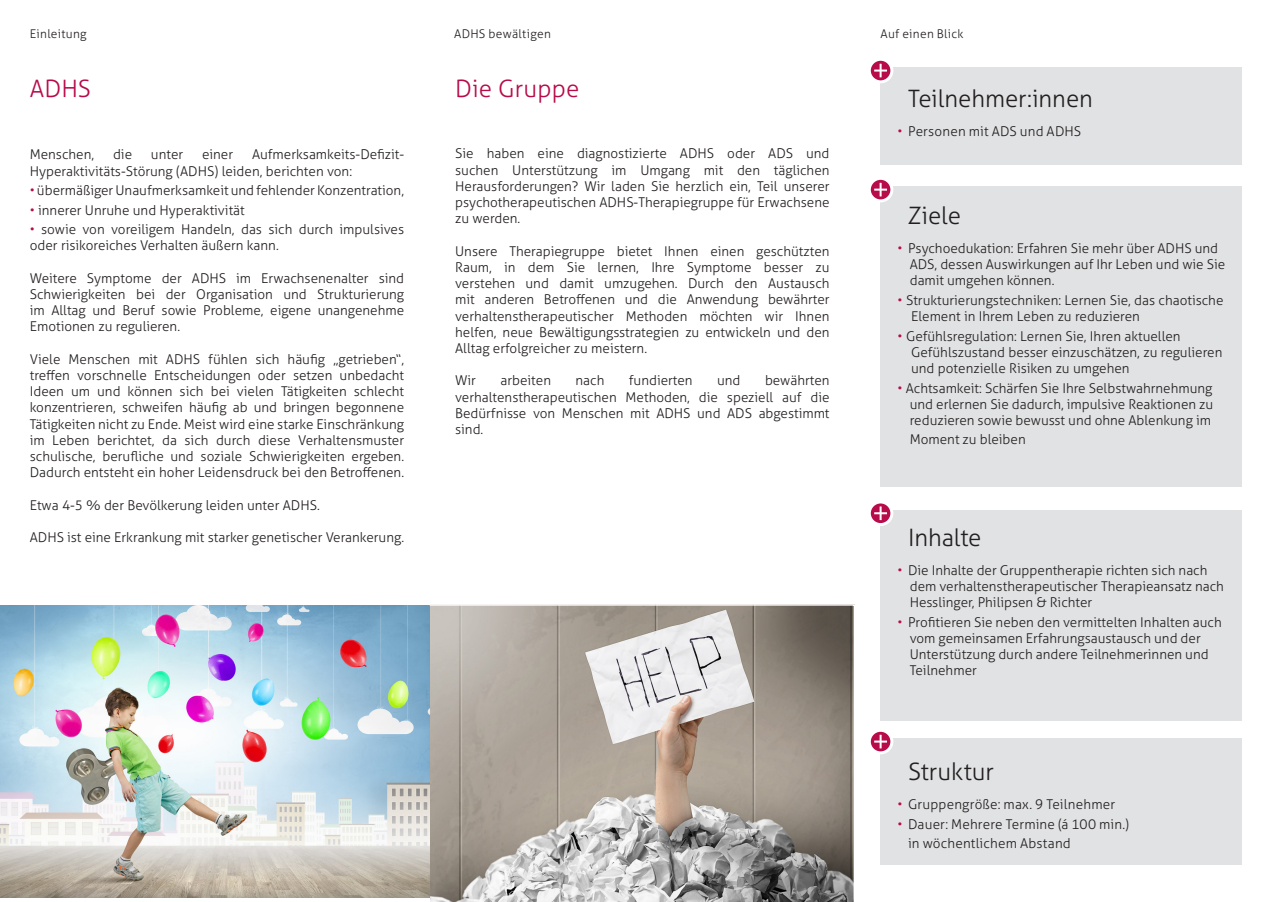
<style>
.page{position:relative;width:1272px;height:902px;background:#fff}
.page>*{position:absolute;margin:0;border:0;box-sizing:border-box;transform-origin:0 0}
.t1{font:300 24px "Aller";letter-spacing:-.005em;color:#231f20}
.t2{font:300 24px "Aller";letter-spacing:.005em;color:#b70b4a}
.t3{font:300 13.5px/16.2px "Aller";color:#231f20;text-align:justify}
.t4{font:300 12px "Aller";letter-spacing:.025em;color:#231f20}
.s1{color:#b70b4a}
</style>
<div class="page">
<img style="left:0;top:605px;width:429px;height:292px">
<svg style="left:429px;top:604px;width:426px;height:297px"></svg>
<div style="left:880px;top:68px;width:362px;height:97px;background:#e1e2e4"></div>
<div style="left:880px;top:186px;width:362px;height:301px;background:#e1e2e4"></div>
<div style="left:880px;top:510px;width:362px;height:211px;background:#e1e2e4"></div>
<div style="left:880px;top:738px;width:362px;height:127px;background:#e1e2e4"></div>
<svg style="left:869px;top:59px;width:22px;height:23px"></svg>
<div style="left:867px;top:58px;width:26px;height:25px;border:3px solid #fff;border-radius:50%"></div>
<svg style="left:874px;top:64px;width:13px;height:13px"></svg>
<svg style="left:869px;top:178px;width:22px;height:23px"></svg>
<div style="left:867px;top:177px;width:26px;height:25px;border:3px solid #fff;border-radius:50%"></div>
<svg style="left:874px;top:183px;width:13px;height:13px"></svg>
<svg style="left:869px;top:502px;width:22px;height:22px"></svg>
<div style="left:867px;top:500px;width:26px;height:26px;border:3px solid #fff;border-radius:50%"></div>
<svg style="left:874px;top:506px;width:13px;height:14px"></svg>
<svg style="left:869px;top:730px;width:22px;height:22px"></svg>
<div style="left:867px;top:728px;width:26px;height:26px;border:3px solid #fff;border-radius:50%"></div>
<svg style="left:874px;top:734px;width:13px;height:14px"></svg>
<p class="t4" style="left:30px;top:27px;width:58px">Einleitung</p>
<p class="t4" style="left:454px;top:27px;width:98px">ADHS bewältigen</p>
<p class="t4" style="left:880px;top:27px;width:84px">Auf einen Blick</p>
<p class="t2" style="left:30px;top:74px;width:63px">ADHS</p>
<p class="t2" style="left:455px;top:74px;width:126px">Die Gruppe</p>
<p class="t3" style="left:30px;top:146px;width:376px;text-indent:222px">Aufmerksamkeits-Defizit-<br>Hyperaktivitäts-Störung (ADHS) leiden, berichten von:</p>
<p class="t3" style="left:30px;top:182px;width:376px"><span class="s1">•</span> übermäßiger Unaufmerksamkeit und fehlender Konzentration,</p>
<p class="t3" style="left:30px;top:202px;width:216px"><span class="s1">•</span> innerer Unruhe und Hyperaktivität</p>
<p class="t3" style="left:30px;top:221px;width:376px"><span class="s1">•</span> sowie von voreiligem Handeln, das sich durch impulsives oder risikoreiches Verhalten äußern kann.</p>
<p class="t3" style="left:30px;top:270px;width:376px">Weitere Symptome der ADHS im Erwachsenenalter sind Schwierigkeiten bei der Organisation und Strukturierung im Alltag und Beruf sowie Probleme, eigene unangenehme Emotionen zu regulieren.</p>
<p class="t3" style="left:30px;top:351px;width:376px">Viele Menschen mit ADHS fühlen sich häufig „getrieben“, treffen vorschnelle Entscheidungen oder setzen unbedacht Ideen um und können sich bei vielen Tätigkeiten schlecht konzentrieren, schweifen häufig ab und bringen begonnene Tätigkeiten nicht zu Ende. Meist wird eine starke Einschränkung im Leben berichtet, da sich durch diese Verhaltensmuster schulische, berufliche und soziale Schwierigkeiten ergeben.<br>Dadurch entsteht ein hoher Leidensdruck bei den Betroffenen.</p>
<p class="t3" style="left:30px;top:497px;width:291px">Etwa 4-5 % der Bevölkerung leiden unter ADHS.</p>
<p class="t3" style="left:30px;top:529px;width:376px">ADHS ist eine Erkrankung mit starker genetischer Verankerung.</p>
<p class="t3" style="left:30px;top:146px;width:66px">Menschen,</p>
<p class="t3" style="left:113px;top:146px;width:21px">die</p>
<p class="t3" style="left:151px;top:146px;width:34px">unter</p>
<p class="t3" style="left:202px;top:146px;width:33px">einer</p>
<p class="t3" style="left:455px;top:145px;width:376px">Sie haben eine diagnostizierte ADHS oder ADS und suchen Unterstützung im Umgang mit den täglichen Herausforderungen? Wir laden Sie herzlich ein, Teil unserer psychotherapeutischen ADHS-Therapiegruppe für Erwachsene zu werden.</p>
<p class="t3" style="left:455px;top:243px;width:376px">Unsere Therapiegruppe bietet Ihnen einen geschützten Raum, in dem Sie lernen, Ihre Symptome besser zu verstehen und damit umzugehen. Durch den Austausch mit anderen Betroffenen und die Anwendung bewährter verhaltenstherapeutischer Methoden möchten wir Ihnen helfen, neue Bewältigungsstrategien zu entwickeln und den Alltag erfolgreicher zu meistern.</p>
<p class="t3" style="left:455px;top:372px;width:22px">Wir</p>
<p class="t3" style="left:500px;top:372px;width:52px">arbeiten</p>
<p class="t3" style="left:575px;top:372px;width:30px">nach</p>
<p class="t3" style="left:629px;top:372px;width:65px">fundierten</p>
<p class="t3" style="left:717px;top:372px;width:25px">und</p>
<p class="t3" style="left:455px;top:372px;width:376px;text-indent:310px">bewährten verhaltenstherapeutischen Methoden, die speziell auf die Bedürfnisse von Menschen mit ADHS und ADS abgestimmt sind.</p>
<p class="t1" style="left:908px;top:84px;width:186px">Teilnehmer:innen</p>
<p class="t3" style="left:897px;top:123px;width:185px"><span class="s1">•</span> Personen mit ADS und ADHS</p>
<p class="t1" style="left:908px;top:201px;width:54px">Ziele</p>
<p class="t3" style="left:897px;top:240px;width:322px"><span class="s1">•</span> Psychoedukation: Erfahren Sie mehr über ADHS und</p>
<p class="t3" style="left:909px;top:256px;width:317px">ADS, dessen Auswirkungen auf Ihr Leben und wie Sie</p>
<p class="t3" style="left:909px;top:272px;width:146px">damit umgehen können.</p>
<p class="t3" style="left:897px;top:292px;width:327px"><span class="s1">•</span> Strukturierungstechniken: Lernen Sie, das chaotische</p>
<p class="t3" style="left:911px;top:308px;width:230px">Element in Ihrem Leben zu reduzieren</p>
<p class="t3" style="left:897px;top:328px;width:284px"><span class="s1">•</span> Gefühlsregulation: Lernen Sie, Ihren aktuellen</p>
<p class="t3" style="left:911px;top:344px;width:313px">Gefühlszustand besser einzuschätzen, zu regulieren</p>
<p class="t3" style="left:911px;top:360px;width:220px">und potenzielle Risiken zu umgehen</p>
<p class="t3" style="left:897px;top:379px;width:316px"><span class="s1">•</span> Achtsamkeit: Schärfen Sie Ihre Selbstwahrnehmung</p>
<p class="t3" style="left:909px;top:396px;width:305px">und erlernen Sie dadurch, impulsive Reaktionen zu</p>
<p class="t3" style="left:909px;top:412px;width:303px">reduzieren sowie bewusst und ohne Ablenkung im</p>
<p class="t3" style="left:909px;top:431px;width:117px">Moment zu bleiben</p>
<p class="t1" style="left:908px;top:522px;width:75px">Inhalte</p>
<p class="t3" style="left:897px;top:562px;width:311px"><span class="s1">•</span> Die Inhalte der Gruppentherapie richten sich nach</p>
<p class="t3" style="left:909px;top:578px;width:316px">dem verhaltenstherapeutischer Therapieansatz nach</p>
<p class="t3" style="left:909px;top:594px;width:184px">Hesslinger, Philipsen &amp; Richter</p>
<p class="t3" style="left:897px;top:614px;width:326px"><span class="s1">•</span> Profitieren Sie neben den vermittelten Inhalten auch</p>
<p class="t3" style="left:909px;top:630px;width:292px">vom gemeinsamen Erfahrungsaustausch und der</p>
<p class="t3" style="left:909px;top:646px;width:300px">Unterstützung durch andere Teilnehmerinnen und</p>
<p class="t3" style="left:909px;top:662px;width:69px">Teilnehmer</p>
<p class="t1" style="left:908px;top:756px;width:87px">Struktur</p>
<p class="t3" style="left:897px;top:796px;width:219px"><span class="s1">•</span> Gruppengröße: max. 9 Teilnehmer</p>
<p class="t3" style="left:897px;top:815px;width:233px"><span class="s1">•</span> Dauer: Mehrere Termine (á 100 min.)</p>
<p class="t3" style="left:908px;top:835px;width:164px">in wöchentlichem Abstand</p>
</div>
